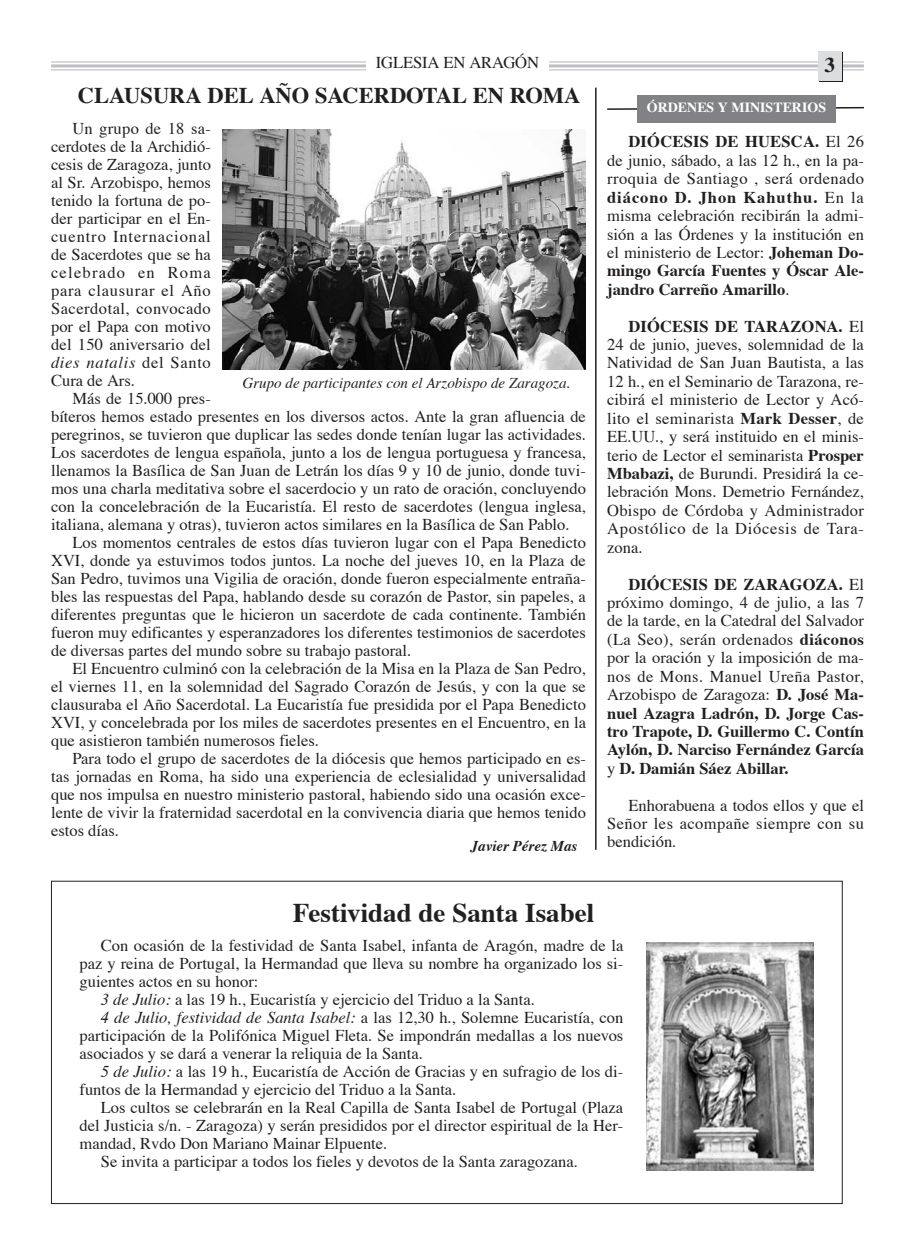
<style>
.page{position:relative;width:915px;height:1255px;background:#fff}
.page>*{position:absolute;margin:0;border:0;box-sizing:border-box;transform-origin:0 0}
.t1{font:27px "Times Bold TT";color:#231f20}
.t2{font:22.5px "Times Bold TT";color:#231f20}
.t3{font:700 21px "Times";color:#231f20}
.t4{font:16.5px/18.5px "Times";color:#231f20;text-align:justify}
.t5{font:italic 16.5px "Times";color:#231f20}
.t6{font:16.5px "Times";letter-spacing:.055em;color:#231f20}
.t7{font:16.5px "Times";letter-spacing:.03em;color:#231f20}
.t8{font:italic 16.5px "Times";letter-spacing:.04em;color:#231f20}
.t9{font:16.5px "Times";letter-spacing:.04em;color:#231f20}
.t10{font:16.5px "Times";letter-spacing:.075em;color:#231f20}
.t11{font:italic 15px "Times";color:#231f20}
.t12{font:italic 700 15px "Times";color:#231f20}
.t13{font:13.95px "Times Bold TT";color:#fff}
.s1{font-family:"Times Bold TT"}
.s2{font-style:normal}
.s3{font-style:italic}
</style>
<div class="page">
<svg style="left:607px;top:106px;width:257px;height:5px"></svg>
<hr style="left:51px;top:61px;width:812px;height:2px;background:#bdbec1">
<hr style="left:51px;top:64px;width:812px;height:3px;background:#bdbec1">
<hr style="left:51px;top:69px;width:812px;height:1px;background:#bdbec1">
<svg style="left:819px;top:52px;width:23px;height:30px"></svg>
<div style="left:366px;top:52px;width:182px;height:26px;background:#fff"></div>
<div style="left:817px;top:51px;width:24px;height:30px;background:#dcdddf"></div>
<div style="left:637px;top:95px;width:198px;height:28px;background:#808285"></div>
<hr style="left:595px;top:88px;width:1px;height:761px;background:#231f20">
<img style="left:223px;top:130px;width:362px;height:240px">
<img style="left:646px;top:942px;width:167px;height:228px">
<p class="t4" style="left:375px;top:54px;width:165px">IGLESIA EN ARAGÓN</p>
<p class="t3" style="left:824px;top:58px;width:12px">3</p>
<p class="t13" style="left:646px;top:102px;width:181px">ÓRDENES Y MINISTERIOS</p>
<p class="t4" style="left:607px;top:134px;width:258px;text-indent:21px"><span class="s1">DIÓCESIS DE HUESCA.</span> El 26 de junio, sábado, a las 12 h., en la pa&shy;rroquia de Santiago , será ordenado <span class="s1">diácono D. Jhon Kahuthu.</span> En la misma celebración recibirán la admi&shy;sión a las Órdenes y la institución en el ministerio de Lector: <span class="s1">Joheman Do&shy;mingo García Fuentes y Óscar Ale&shy;jandro Carreño Amarillo</span>.</p>
<p class="t4" style="left:607px;top:318px;width:258px;text-indent:21px"><span class="s1">DIÓCESIS DE TARAZONA.</span> El 24 de junio, jueves, solemnidad de la Natividad de San Juan Bautista, a las 12 h., en el Seminario de Tarazona, re&shy;cibirá el ministerio de Lector y Acó&shy;lito el seminarista <span class="s1">Mark Desser</span>, de EE.UU., y será instituido en el minis&shy;terio de Lector el seminarista <span class="s1">Prosper Mbabazi,</span> de Burundi. Presidirá la ce&shy;lebración Mons. Demetrio Fernández, Obispo de Córdoba y Administrador Apostólico de la Diócesis de Tara&shy;zona.</p>
<p class="t4" style="left:607px;top:576px;width:258px;text-indent:21px"><span class="s1">DIÓCESIS DE ZARAGOZA.</span> El próximo domingo, 4 de julio, a las 7 de la tarde, en la Catedral del Salvador (La Seo), serán ordenados <span class="s1">diáconos </span>por la oración y la imposición de ma&shy;nos de Mons. Manuel Ureña Pastor, Arzobispo de Zaragoza: <span class="s1">D. José Ma&shy;nuel Azagra Ladrón, D. Jorge Cas&shy;tro Trapote, D. Guillermo C. Contín Aylón, D. Narciso Fernández García </span>y <span class="s1">D. Damián Sáez Abillar.</span></p>
<p class="t4" style="left:607px;top:797px;width:258px;text-indent:21px">Enhorabuena a todos ellos y que el Señor les acompañe siempre con su bendición.</p>
<p class="t2" style="left:78px;top:86px;width:504px">CLAUSURA DEL AÑO SACERDOTAL EN ROMA</p>
<p class="t4" style="left:72px;top:120px;width:140px">Un grupo de 18 sa-</p>
<p class="t4" style="left:51px;top:138px;width:161px">cerdotes de la Archidió-</p>
<p class="t4" style="left:51px;top:156px;width:161px">cesis de Zaragoza, junto</p>
<p class="t4" style="left:51px;top:174px;width:161px">al Sr. Arzobispo, hemos</p>
<p class="t4" style="left:51px;top:192px;width:161px">tenido la fortuna de po-</p>
<p class="t4" style="left:51px;top:210px;width:161px">der participar en el En-</p>
<p class="t6" style="left:51px;top:229px;width:161px">cuentro Internacional</p>
<p class="t4" style="left:51px;top:246px;width:161px">de Sacerdotes que se ha</p>
<p class="t10" style="left:51px;top:265px;width:161px">celebrado en Roma</p>
<p class="t9" style="left:51px;top:283px;width:161px">para clausurar el Año</p>
<p class="t7" style="left:51px;top:301px;width:161px">Sacerdotal, convocado</p>
<p class="t4" style="left:51px;top:318px;width:161px">por el Papa con motivo</p>
<p class="t4" style="left:51px;top:336px;width:161px">del 150 aniversario del</p>
<p class="t8" style="left:51px;top:355px;width:161px">dies natalis <span class="s2">del Santo</span></p>
<p class="t4" style="left:51px;top:372px;width:85px">Cura de Ars.</p>
<p class="t4" style="left:72px;top:390px;width:140px">Más de 15.000 pres-</p>
<p class="t4" style="left:51px;top:408px;width:536px">bíteros hemos estado presentes en los diversos actos. Ante la gran afluencia de</p>
<p class="t4" style="left:51px;top:426px;width:536px">peregrinos, se tuvieron que duplicar las sedes donde tenían lugar las actividades.</p>
<p class="t4" style="left:51px;top:444px;width:536px">Los sacerdotes de lengua española, junto a los de lengua portuguesa y francesa,</p>
<p class="t4" style="left:51px;top:462px;width:536px">llenamos la Basílica de San Juan de Letrán los días 9 y 10 de junio, donde tuvi-</p>
<p class="t4" style="left:51px;top:480px;width:536px">mos una charla meditativa sobre el sacerdocio y un rato de oración, concluyendo</p>
<p class="t4" style="left:51px;top:498px;width:536px">con la concelebración de la Eucaristía. El resto de sacerdotes (lengua inglesa,</p>
<p class="t4" style="left:51px;top:516px;width:520px">italiana, alemana y otras), tuvieron actos similares en la Basílica de San Pablo.</p>
<p class="t4" style="left:72px;top:534px;width:515px">Los momentos centrales de estos días tuvieron lugar con el Papa Benedicto</p>
<p class="t4" style="left:51px;top:552px;width:536px">XVI, donde ya estuvimos todos juntos. La noche del jueves 10, en la Plaza de</p>
<p class="t4" style="left:51px;top:570px;width:536px">San Pedro, tuvimos una Vigilia de oración, donde fueron especialmente entraña-</p>
<p class="t4" style="left:51px;top:588px;width:536px">bles las respuestas del Papa, hablando desde su corazón de Pastor, sin papeles, a</p>
<p class="t4" style="left:51px;top:606px;width:536px">diferentes preguntas que le hicieron un sacerdote de cada continente. También</p>
<p class="t4" style="left:51px;top:624px;width:536px">fueron muy edificantes y esperanzadores los diferentes testimonios de sacerdotes</p>
<p class="t4" style="left:51px;top:642px;width:361px">de diversas partes del mundo sobre su trabajo pastoral.</p>
<p class="t4" style="left:72px;top:660px;width:515px">El Encuentro culminó con la celebración de la Misa en la Plaza de San Pedro,</p>
<p class="t4" style="left:51px;top:678px;width:536px">el viernes 11, en la solemnidad del Sagrado Corazón de Jesús, y con la que se</p>
<p class="t4" style="left:51px;top:696px;width:536px">clausuraba el Año Sacerdotal. La Eucaristía fue presidida por el Papa Benedicto</p>
<p class="t4" style="left:51px;top:714px;width:536px">XVI, y concelebrada por los miles de sacerdotes presentes en el Encuentro, en la</p>
<p class="t4" style="left:51px;top:732px;width:269px">que asistieron también numerosos fieles.</p>
<p class="t4" style="left:72px;top:750px;width:515px">Para todo el grupo de sacerdotes de la diócesis que hemos participado en es-</p>
<p class="t4" style="left:51px;top:768px;width:536px">tas jornadas en Roma, ha sido una experiencia de eclesialidad y universalidad</p>
<p class="t4" style="left:51px;top:786px;width:536px">que nos impulsa en nuestro ministerio pastoral, habiendo sido una ocasión exce-</p>
<p class="t4" style="left:51px;top:804px;width:536px">lente de vivir la fraternidad sacerdotal en la convivencia diaria que hemos tenido</p>
<p class="t4" style="left:51px;top:822px;width:69px">estos días.</p>
<p class="t12" style="left:470px;top:839px;width:108px">Javier Pérez Mas</p>
<p class="t11" style="left:242px;top:376px;width:329px">Grupo de participantes con el Arzobispo de Zaragoza.</p>
<p class="t1" style="left:292px;top:901px;width:303px">Festividad de Santa Isabel</p>
<p class="t4" style="left:101px;top:937px;width:524px">Con ocasión de la festividad de Santa Isabel, infanta de Aragón, madre de la</p>
<p class="t4" style="left:80px;top:955px;width:545px">paz y reina de Portugal, la Hermandad que lleva su nombre ha organizado los si-</p>
<p class="t4" style="left:80px;top:973px;width:180px">guientes actos en su honor:</p>
<p class="t4" style="left:101px;top:991px;width:435px"><span class="s3">3 de Julio:</span> a las 19 h., Eucaristía y ejercicio del Triduo a la Santa.</p>
<p class="t5" style="left:101px;top:1010px;width:523px">4 de Julio, festividad de Santa Isabel: <span class="s2">a las 12,30 h., Solemne Eucaristía, con</span></p>
<p class="t4" style="left:80px;top:1027px;width:545px">participación de la Polifónica Miguel Fleta. Se impondrán medallas a los nuevos</p>
<p class="t4" style="left:80px;top:1045px;width:344px">asociados y se dará a venerar la reliquia de la Santa.</p>
<p class="t4" style="left:101px;top:1063px;width:523px"><span class="s3">5 de Julio:</span> a las 19 h., Eucaristía de Acción de Gracias y en sufragio de los di-</p>
<p class="t4" style="left:79px;top:1081px;width:378px">funtos de la Hermandad y ejercicio del Triduo a la Santa.</p>
<p class="t4" style="left:101px;top:1099px;width:524px">Los cultos se celebrarán en la Real Capilla de Santa Isabel de Portugal (Plaza</p>
<p class="t4" style="left:79px;top:1117px;width:545px">del Justicia s/n. - Zaragoza) y serán presididos por el director espiritual de la Her-</p>
<p class="t4" style="left:79px;top:1135px;width:309px">mandad, Rvdo Don Mariano Mainar Elpuente.</p>
<p class="t4" style="left:101px;top:1153px;width:478px">Se invita a participar a todos los fieles y devotos de la Santa zaragozana.</p>
</div>
